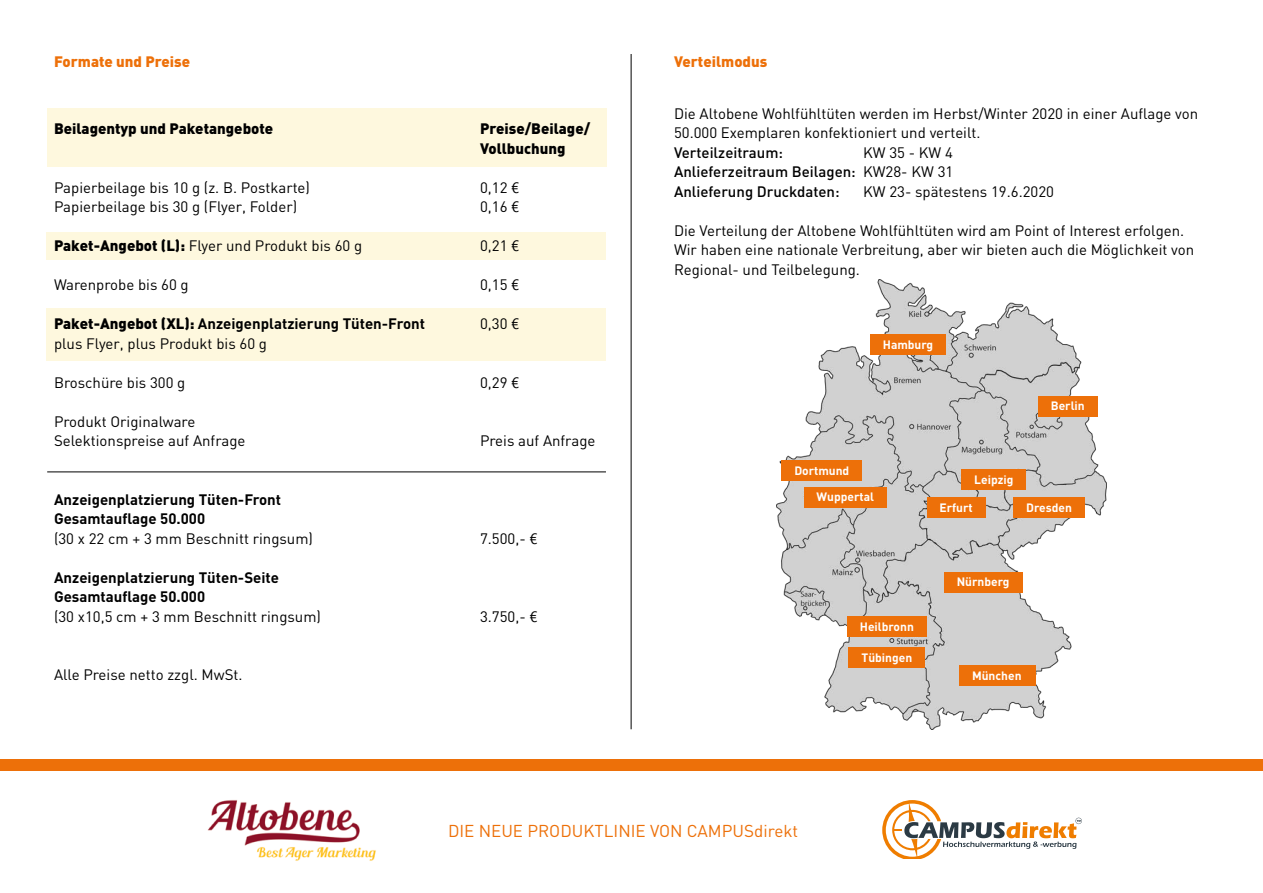
<style>
.page{position:relative;width:1263px;height:893px;background:#fff}
.page>*{position:absolute;margin:0;border:0;box-sizing:border-box;transform-origin:0 0}
.t1{font:16.95px "DIN";color:#ed7009}
.t2{font:15px/19.5px "DIN";color:#000}
.t3{font:700 15px/19.5px "DIN";color:#000}
.t4{font:500 15px/19.5px "DIN";color:#000;text-align:justify}
.t5{font:900 15px/19.5px "DIN";color:#000}
.t6{font:900 15px "DIN";color:#ed7009}
.t7{font:700 12px "DIN";color:#fff}
.s1{font-weight:900}
.s2{font-weight:400}
</style>
<div class="page">
<div style="left:47px;top:308px;width:559px;height:52px;background:#fef8de"></div>
<div style="left:47px;top:108px;width:559px;height:59px;background:#fef8de"></div>
<div style="left:47px;top:232px;width:559px;height:27px;background:#fef8de"></div>
<hr style="left:631px;top:54px;width:1px;height:675px;background:#000">
<hr style="left:47px;top:471px;width:559px;height:1px;background:#000">
<svg style="left:882px;top:801px;width:200px;height:58px"></svg>
<img style="left:208px;top:800px;width:168px;height:61px">
<img style="left:777px;top:279px;width:329px;height:450px">
<div style="left:870px;top:334px;width:76px;height:21px;background:#ed7009"></div>
<div style="left:849px;top:647px;width:76px;height:21px;background:#ed7009"></div>
<div style="left:847px;top:616px;width:80px;height:21px;background:#ed7009"></div>
<div style="left:959px;top:665px;width:76px;height:21px;background:#ed7009"></div>
<div style="left:927px;top:497px;width:58px;height:21px;background:#ed7009"></div>
<div style="left:804px;top:487px;width:83px;height:21px;background:#ed7009"></div>
<div style="left:944px;top:572px;width:79px;height:21px;background:#ed7009"></div>
<div style="left:782px;top:460px;width:80px;height:21px;background:#ed7009"></div>
<div style="left:1013px;top:497px;width:72px;height:21px;background:#ed7009"></div>
<div style="left:1038px;top:396px;width:59px;height:21px;background:#ed7009"></div>
<div style="left:961px;top:470px;width:65px;height:20px;background:#ed7009"></div>
<div style="left:0;top:759px;width:1263px;height:12px;background:#ed7009"></div>
<p class="t6" style="left:54px;top:51px;width:138px">Formate und Preise</p>
<p class="t5" style="left:54px;top:118px;width:221px">Beilagentyp und Paketangebote</p>
<p class="t5" style="left:480px;top:118px;width:112px">Preise/Beilage/<br>Vollbuchung</p>
<p class="t2" style="left:54px;top:177px;width:257px">Papierbeilage bis 10 g (z. B. Postkarte)</p>
<p class="t2" style="left:480px;top:177px;width:29px">0,12</p>
<p class="t2" style="left:54px;top:197px;width:245px">Papierbeilage bis 30 g (Flyer, Folder)</p>
<p class="t2" style="left:480px;top:197px;width:29px">0,16</p>
<p class="t2" style="left:54px;top:236px;width:310px"><span class="s1">Paket-Angebot (L):</span> Flyer und Produkt bis 60 g</p>
<p class="t2" style="left:480px;top:236px;width:29px">0,21</p>
<p class="t2" style="left:54px;top:275px;width:136px">Warenprobe bis 60 g</p>
<p class="t2" style="left:480px;top:275px;width:29px">0,15</p>
<p class="t3" style="left:54px;top:313px;width:373px"><span class="s1">Paket-Angebot (XL):</span> Anzeigenplatzierung Tüten-Front</p>
<p class="t2" style="left:480px;top:314px;width:29px">0,30</p>
<p class="t2" style="left:54px;top:333px;width:215px">plus Flyer, plus Produkt bis 60 g</p>
<p class="t2" style="left:54px;top:372px;width:133px">Broschüre bis 300 g</p>
<p class="t2" style="left:480px;top:372px;width:29px">0,29</p>
<p class="t2" style="left:54px;top:411px;width:193px">Produkt Originalware<br>Selektionspreise auf Anfrage</p>
<p class="t2" style="left:480px;top:431px;width:117px">Preis auf Anfrage</p>
<p class="t3" style="left:54px;top:489px;width:229px">Anzeigenplatzierung Tüten-Front<br>Gesamtauflage 50.000</p>
<p class="t2" style="left:54px;top:528px;width:260px">(30 x 22 cm + 3 mm Beschnitt ringsum)</p>
<p class="t2" style="left:480px;top:528px;width:47px">7.500,-</p>
<p class="t3" style="left:54px;top:567px;width:226px">Anzeigenplatzierung Tüten-Seite<br>Gesamtauflage 50.000</p>
<p class="t2" style="left:54px;top:606px;width:269px">(30 x10,5 cm + 3 mm Beschnitt ringsum)</p>
<p class="t2" style="left:480px;top:606px;width:47px">3.750,-</p>
<p class="t2" style="left:54px;top:665px;width:190px">Alle Preise netto zzgl. MwSt.</p>
<p class="t6" style="left:674px;top:51px;width:95px">Verteilmodus</p>
<p class="t2" style="left:674px;top:103px;width:526px">Die Altobene Wohlfühltüten werden im Herbst/Winter 2020 in einer Auflage von<br>50.000 Exemplaren konfektioniert und verteilt.</p>
<p class="t4" style="left:674px;top:142px;width:111px">Verteilzeitraum:</p>
<p class="t4" style="left:674px;top:142px;width:281px;text-indent:189px"><span class="s2">KW 35 - KW 4<br></span>Anlieferzeitraum Beilagen: <span class="s2">KW28- KW 31<br></span>Anlieferung Druckdaten:</p>
<p class="t2" style="left:863px;top:181px;width:193px">KW 23- spätestens 19.6.2020</p>
<p class="t2" style="left:674px;top:220px;width:522px">Die Verteilung der Altobene Wohlfühltüten wird am Point of Interest erfolgen.<br>Wir haben eine nationale Verbreitung, aber wir bieten auch die Möglichkeit von<br>Regional- und Teilbelegung.</p>
<p class="t7" style="left:883px;top:336px;width:52px">Hamburg</p>
<p class="t7" style="left:1051px;top:398px;width:35px">Berlin</p>
<p class="t7" style="left:794px;top:462px;width:56px">Dortmund</p>
<p class="t7" style="left:817px;top:489px;width:59px">Wuppertal</p>
<p class="t7" style="left:974px;top:472px;width:41px">Leipzig</p>
<p class="t7" style="left:939px;top:499px;width:35px">Erfurt</p>
<p class="t7" style="left:1026px;top:499px;width:47px">Dresden</p>
<p class="t7" style="left:860px;top:618px;width:56px">Heilbronn</p>
<p class="t7" style="left:861px;top:649px;width:52px">Tübingen</p>
<p class="t7" style="left:957px;top:574px;width:54px">Nürnberg</p>
<p class="t7" style="left:972px;top:667px;width:51px">München</p>
<p class="t1" style="left:448px;top:820px;width:352px">DIE NEUE PRODUKTLINIE VON CAMPUSdirekt</p>
</div>
